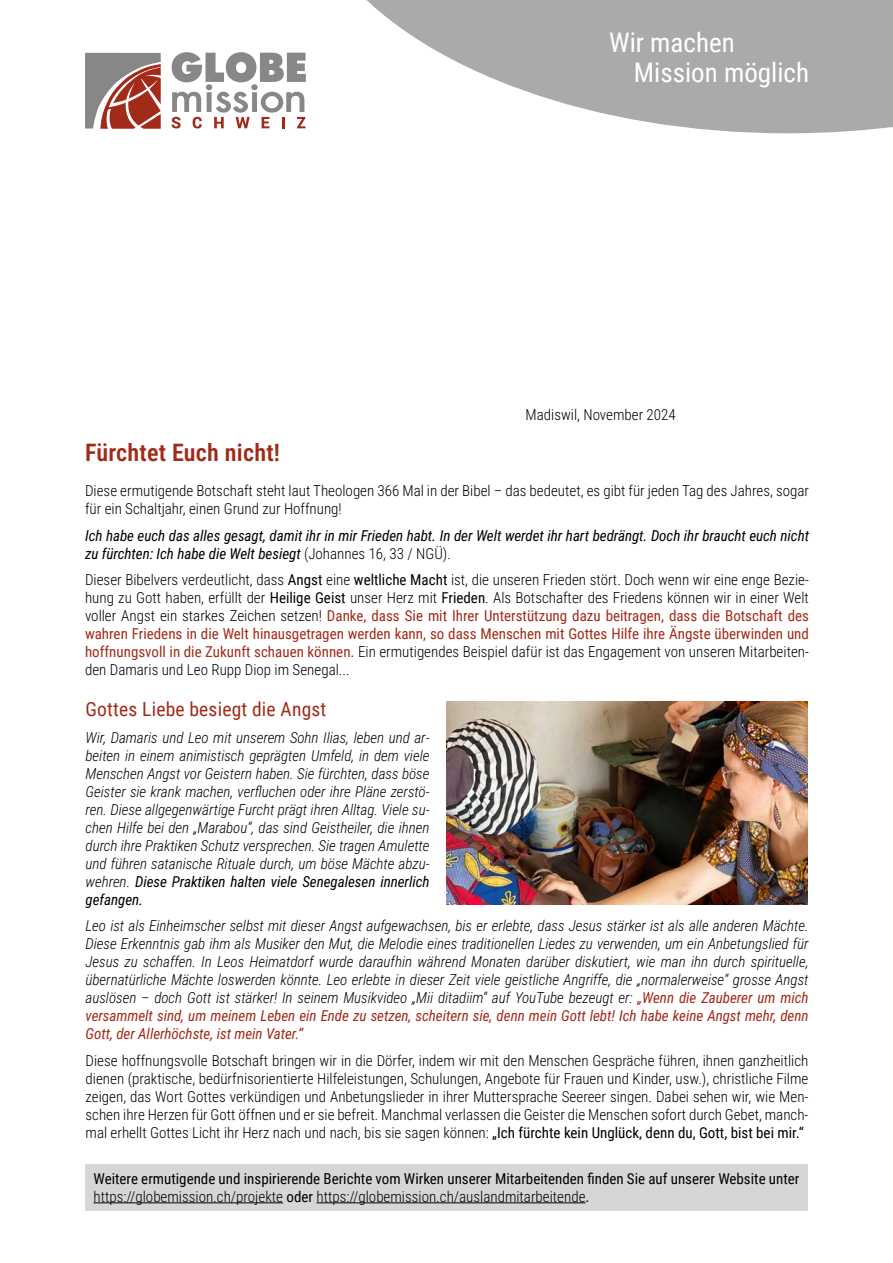
<style>
.page{position:relative;width:893px;height:1263px;background:#fff}
.page>*{position:absolute;margin:0;border:0;box-sizing:border-box;transform-origin:0 0}
.t1{font:27px/29.5px "Roboto Condensed";color:#fff}
.Titel_1{font:600 24px "Roboto Condensed";letter-spacing:.01em;color:#a12a19}
.Titel_2{font:19.5px "Roboto Condensed";letter-spacing:.01em;color:#a12a19}
.Lauftext{font:300 15px/18px "Roboto Condensed";color:#000;text-align:justify}
.Lauftext-2{font:italic 300 15px/18px "Roboto Condensed";color:#000;text-align:justify}
.Lauftext-3{font:15px/18px "Roboto Condensed";color:#000}
.Lauftext-4{font:italic 15px/18px "Roboto Condensed";color:#000}
.s1{font-weight:300;font-style:normal}
.s2{font-weight:400}
.s3{font-weight:400;color:#a12a19}
.s4{font-weight:300}
</style>
<div class="page">
<svg style="left:366px;top:0;width:527px;height:133px;fill:#aaa"></svg>
<svg style="left:172px;top:52px;width:134px;height:76px"></svg>
<svg style="left:85px;top:53px;width:76px;height:76px"></svg>
<div style="left:85px;top:1164px;width:723px;height:46px;background:#d4d7d6"></div>
<hr style="left:94px;top:1202px;width:189px;height:1px;background:#000">
<hr style="left:317px;top:1202px;width:269px;height:1px;background:#000">
<img style="left:446px;top:701px;width:362px;height:204px">
<h1 class="t1" style="left:634px;top:27px;width:177px;text-indent:-25px">Wir machen<br>Mission möglich</h1>
<p class="Lauftext" style="left:526px;top:405px;width:152px">Madiswil, November 2024</p>
<p class="Titel_1" style="left:85px;top:436px;width:197px">Fürchtet Euch nicht!</p>
<p class="Lauftext" style="left:85px;top:481px;width:725px">Diese ermutigende Botschaft steht laut Theologen 366 Mal in der Bibel – das bedeutet, es gibt für jeden Tag des Jahres, sogar für ein Schaltjahr, einen Grund zur Hoffnung!</p>
<p class="Lauftext-4" style="left:85px;top:526px;width:725px">Ich habe euch das alles gesagt, damit ihr in mir Frieden habt. In der Welt werdet ihr hart bedrängt. Doch ihr braucht euch nicht zu fürchten: Ich habe die Welt besiegt <span class="s1">(Johannes 16, 33 / NGÜ).</span></p>
<p class="Lauftext" style="left:85px;top:570px;width:725px">Dieser Bibelvers verdeutlicht, dass <span class="s2">Angst</span> eine <span class="s2">weltliche Macht</span> ist, die unseren Frieden stört. Doch wenn wir eine enge Bezie&shy;hung zu Gott haben, erfüllt der <span class="s2">Heilige Geist</span> unser Herz mit <span class="s2">Frieden</span>. Als Botschafter des Friedens können wir in einer Welt voller Angst ein starkes Zeichen setzen! <span class="s3">Danke, dass Sie mit Ihrer Unterstützung dazu beitragen, dass die Botschaft des wahren Friedens in die Welt hinausgetragen werden kann, so dass Menschen mit Gottes Hilfe ihre Ängste überwinden und hoffnungsvoll in die Zukunft schauen können.</span> Ein ermutigendes Beispiel dafür ist das Engagement von unseren Mitarbeiten&shy;den Damaris und Leo Rupp Diop im Senegal...</p>
<p class="Titel_2" style="left:86px;top:695px;width:242px">Gottes Liebe besiegt die Angst</p>
<p class="Lauftext-2" style="left:86px;top:728px;width:345px">Wir, Damaris und Leo mit unserem Sohn Ilias, leben und ar&shy;beiten in einem animistisch geprägten Umfeld, in dem viele Menschen Angst vor Geistern haben. Sie fürchten, dass böse Geister sie krank machen, verfluchen oder ihre Pläne zerstö&shy;ren. Diese allgegenwärtige Furcht prägt ihren Alltag. Viele su&shy;chen Hilfe bei den „Marabou“, das sind Geistheiler, die ihnen durch ihre Praktiken Schutz versprechen. Sie tragen Amulette und führen satanische Rituale durch, um böse Mächte abzu&shy;wehren. <span class="s2">Diese Praktiken halten viele Senegalesen innerlich gefangen.</span></p>
<p class="Lauftext-2" style="left:86px;top:916px;width:724px">Leo ist als Einheimscher selbst mit dieser Angst aufgewachsen, bis er erlebte, dass Jesus stärker ist als alle anderen Mächte.<br>Diese Erkenntnis gab ihm als Musiker den Mut, die Melodie eines traditionellen Liedes zu verwenden, um ein Anbetungslied für Jesus zu schaffen. In Leos Heimatdorf wurde daraufhin während Monaten darüber diskutiert, wie man ihn durch spirituelle, übernatürliche Mächte loswerden könnte. Leo erlebte in dieser Zeit viele geistliche Angriffe, die „normalerweise“ grosse Angst auslösen – doch Gott ist stärker! In seinem Musikvideo „Mii ditadiim“ auf YouTube bezeugt er: <span class="s3">„Wenn die Zauberer um mich versammelt sind, um meinem Leben ein Ende zu setzen, scheitern sie, denn mein Gott lebt! Ich habe keine Angst mehr, denn Gott, der Allerhöchste, ist mein Vater.“</span></p>
<p class="Lauftext" style="left:86px;top:1051px;width:724px">Diese hoffnungsvolle Botschaft bringen wir in die Dörfer, indem wir mit den Menschen Gespräche führen, ihnen ganzheitlich dienen (praktische, bedürfnisorientierte Hilfeleistungen, Schulungen, Angebote für Frauen und Kinder, usw.), christliche Filme zeigen, das Wort Gottes verkündigen und Anbetungslieder in ihrer Muttersprache Seereer singen. Dabei sehen wir, wie Men&shy;schen ihre Herzen für Gott öffnen und er sie befreit. Manchmal verlassen die Geister die Menschen sofort durch Gebet, manch&shy;mal erhellt Gottes Licht ihr Herz nach und nach, bis sie sagen können: <span class="s2">„Ich fürchte kein Unglück, denn du, Gott, bist bei mir.“</span></p>
<p class="Lauftext-3" style="left:94px;top:1169px;width:707px">Weitere ermutigende und inspirierende Berichte vom Wirken unserer Mitarbeitenden finden Sie auf unserer Website unter <span class="s4">https://globemission.ch/projekte</span> oder <span class="s4">https://globemission.ch/auslandmitarbeitende</span>.</p>
</div>
